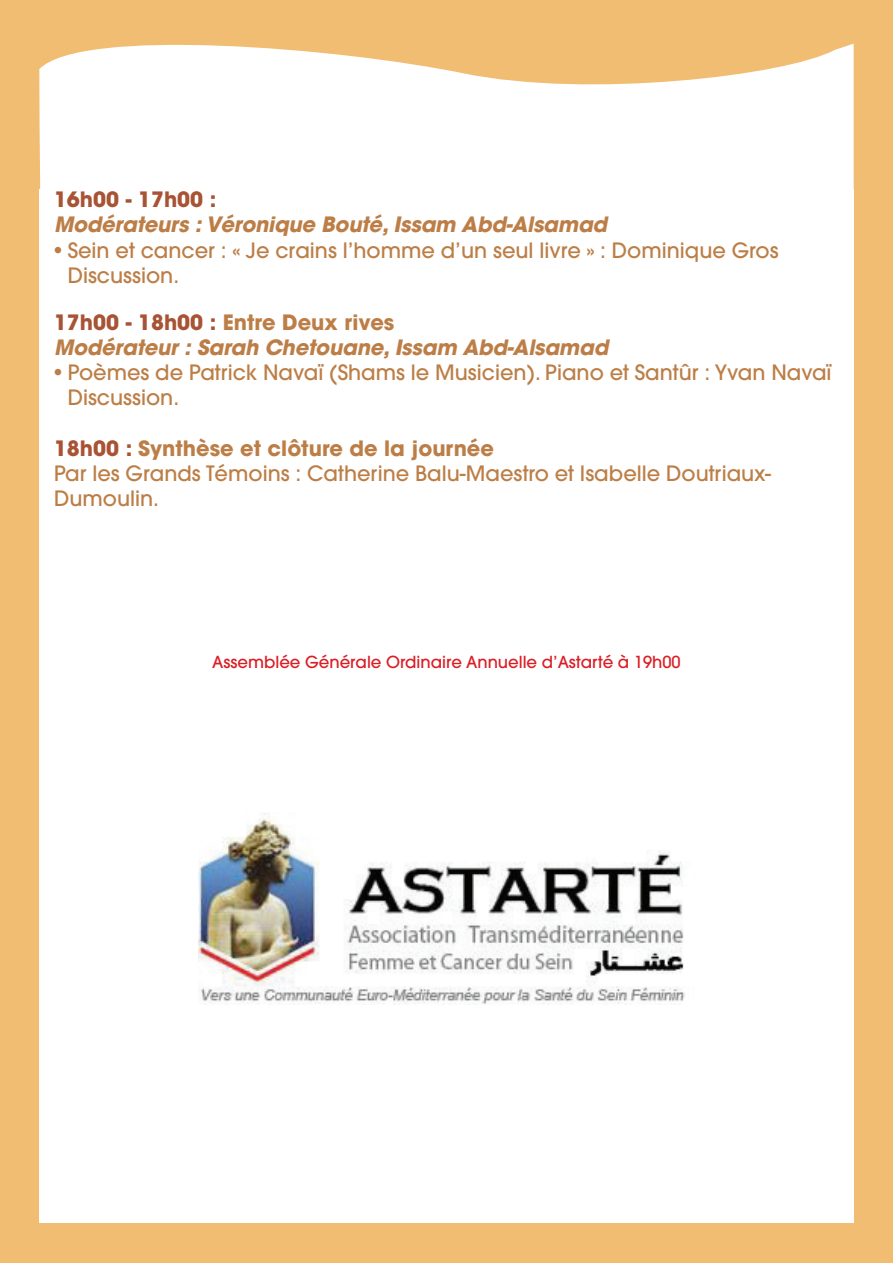
<style>
.page{position:relative;width:893px;height:1263px;background:#f1bd72}
.page>*{position:absolute;margin:0;border:0;box-sizing:border-box;transform-origin:0 0}
.t1{font:500 21px/25.2px "Avant Garde";color:#bc7e46}
.t2{font:italic 700 21px/25.2px "Avant Garde";letter-spacing:-.01em;color:#bc7e46}
.t3{font:700 21px "Avant Garde";color:#bc7e46}
.t4{font:500 16.5px "Avant Garde";color:#db1d24}
.s1{font-style:normal;color:#a85334}
.s2{font-weight:200}
.s3{font-weight:200;color:#fff}
.s4{color:#a85334}
</style>
<div class="page">
<div style="left:39px;top:189px;width:815px;height:1033px;background:#fff"></div>
<svg style="left:39px;top:43px;width:815px;height:146px;background:#fcf5ea"></svg>
<img style="left:199px;top:813px;width:486px;height:192px">
<p class="t2" style="left:54px;top:187px;width:555px"><span class="s1">16h00 - 17h00 :<br></span>Modérateurs : Véronique Bouté, Issam Abd-Alsamad</p>
<p class="t1" style="left:54px;top:237px;width:726px"><span class="s2">•</span> Sein et cancer : « Je crains l’homme d’un seul livre » : Dominique Gros</p>
<p class="t1" style="left:54px;top:263px;width:127px"><span class="s3">•</span> Discussion.</p>
<p class="t3" style="left:54px;top:308px;width:342px"><span class="s4">17h00 - 18h00 :</span> Entre Deux rives</p>
<p class="t2" style="left:54px;top:334px;width:556px">Modérateur : Sarah Chetouane, Issam Abd-Alsamad</p>
<p class="t1" style="left:54px;top:360px;width:779px"><span class="s2">•</span> Poèmes de Patrick Navaï (Shams le Musicien). Piano et Santûr : Yvan Navaï</p>
<p class="t1" style="left:54px;top:385px;width:127px"><span class="s3">•</span> Discussion.</p>
<p class="t3" style="left:54px;top:434px;width:442px"><span class="s4">18h00 :</span> Synthèse et clôture de la journée</p>
<p class="t1" style="left:54px;top:461px;width:719px">Par les Grands Témoins : Catherine Balu-Maestro et Isabelle Doutriaux-<br>Dumoulin.</p>
<p class="t4" style="left:212px;top:652px;width:470px">Assemblée Générale Ordinaire Annuelle d’Astarté à 19h00</p>
</div>
